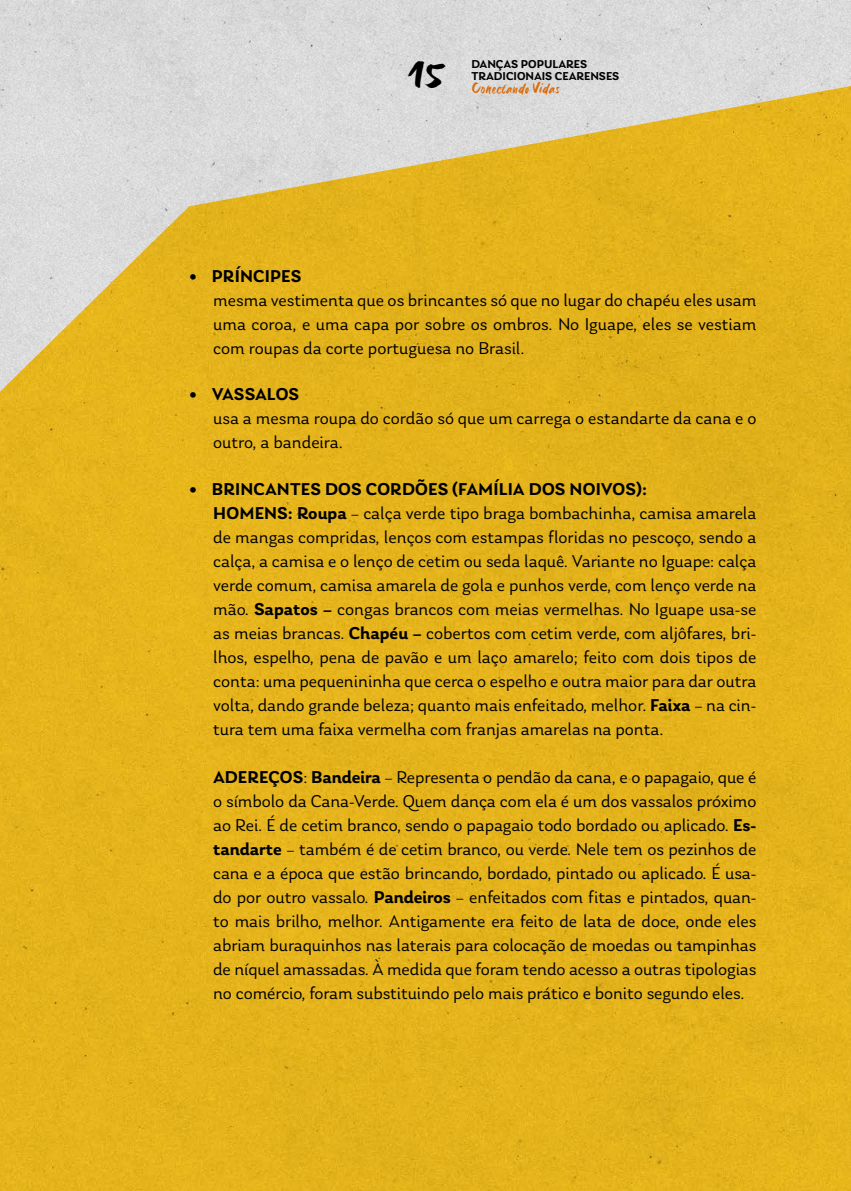
<style>
.page{position:relative;width:851px;height:1191px;background:#fff}
.page>*{position:absolute;margin:0;border:0;box-sizing:border-box;transform-origin:0 0}
.t1{font:42px "Six Hands Brush";color:#000}
.t2{font:18px/24px "Laca";color:#000}
.t3{font:16.5px "Six Hands Brush";color:#d96c0d}
.t4{font:600 12px/12px "Laca";color:#000}
.s1{font-weight:900}
.s2{font-weight:600}
</style>
<div class="page">
<div style="left:0;top:392px;width:850px;height:799px;background:#e5b31c"></div>
<img style="left:0;top:0;width:850px;height:392px">
<h1 class="t1" style="left:407px;top:48px;width:38px">15</h1>
<p class="t4" style="left:471px;top:58px;width:149px">DANÇAS POPULARES<br>TRADICIONAIS CEARENSES</p>
<p class="t3" style="left:471px;top:77px;width:89px">Conectando Vidas</p>
<p class="t2" style="left:213px;top:264px;width:544px;text-indent:-24px"><span class="s1">•</span> <span class="s2">PRÍNCIPES<br></span>mesma vestimenta que os brincantes só que no lugar do chapéu eles usam uma coroa, e uma capa por sobre os ombros. No Iguape, eles se vestiam com roupas da corte portuguesa no Brasil.</p>
<p class="t2" style="left:213px;top:382px;width:544px;text-indent:-24px"><span class="s1">•</span> <span class="s2">VASSALOS<br></span>usa a mesma roupa do cordão só que um carrega o estandarte da cana e o outro, a bandeira.</p>
<p class="t2" style="left:213px;top:477px;width:544px;text-indent:-24px"><span class="s1">•</span> <span class="s2">BRINCANTES DOS CORDÕES (FAMÍLIA DOS NOIVOS):<br>HOMENS: Roupa</span> – calça verde tipo braga bombachinha, camisa amarela de mangas compridas, lenços com estampas floridas no pescoço, sendo a calça, a camisa e o lenço de cetim ou seda laquê. Variante no Iguape: calça verde comum, camisa amarela de gola e punhos verde, com lenço verde na mão. <span class="s2">Sapatos –</span> congas brancos com meias vermelhas. No Iguape usa-se as meias brancas. <span class="s2">Chapéu –</span> cobertos com cetim verde, com aljôfares, bri&shy;lhos, espelho, pena de pavão e um laço amarelo; feito com dois tipos de conta: uma pequenininha que cerca o espelho e outra maior para dar outra volta, dando grande beleza; quanto mais enfeitado, melhor. <span class="s2">Faixa</span> – na cin&shy;tura tem uma faixa vermelha com franjas amarelas na ponta.</p>
<p class="t2" style="left:213px;top:765px;width:544px;text-align:justify"><span class="s2">ADEREÇOS</span>: <span class="s2">Bandeira</span> – Representa o pendão da cana, e o papagaio, que é o símbolo da Cana-Verde. Quem dança com ela é um dos vassalos próximo ao Rei. É de cetim branco, sendo o papagaio todo bordado ou aplicado. <span class="s2">Es&shy;tandarte</span> – também é de cetim branco, ou verde. Nele tem os pezinhos de cana e a época que estão brincando, bordado, pintado ou aplicado. É usa&shy;do por outro vassalo. <span class="s2">Pandeiros</span> – enfeitados com fitas e pintados, quan&shy;to mais brilho, melhor. Antigamente era feito de lata de doce, onde eles abriam buraquinhos nas laterais para colocação de moedas ou tampinhas de níquel amassadas. À medida que foram tendo acesso a outras tipologias no comércio, foram substituindo pelo mais prático e bonito segundo eles.</p>
</div>
